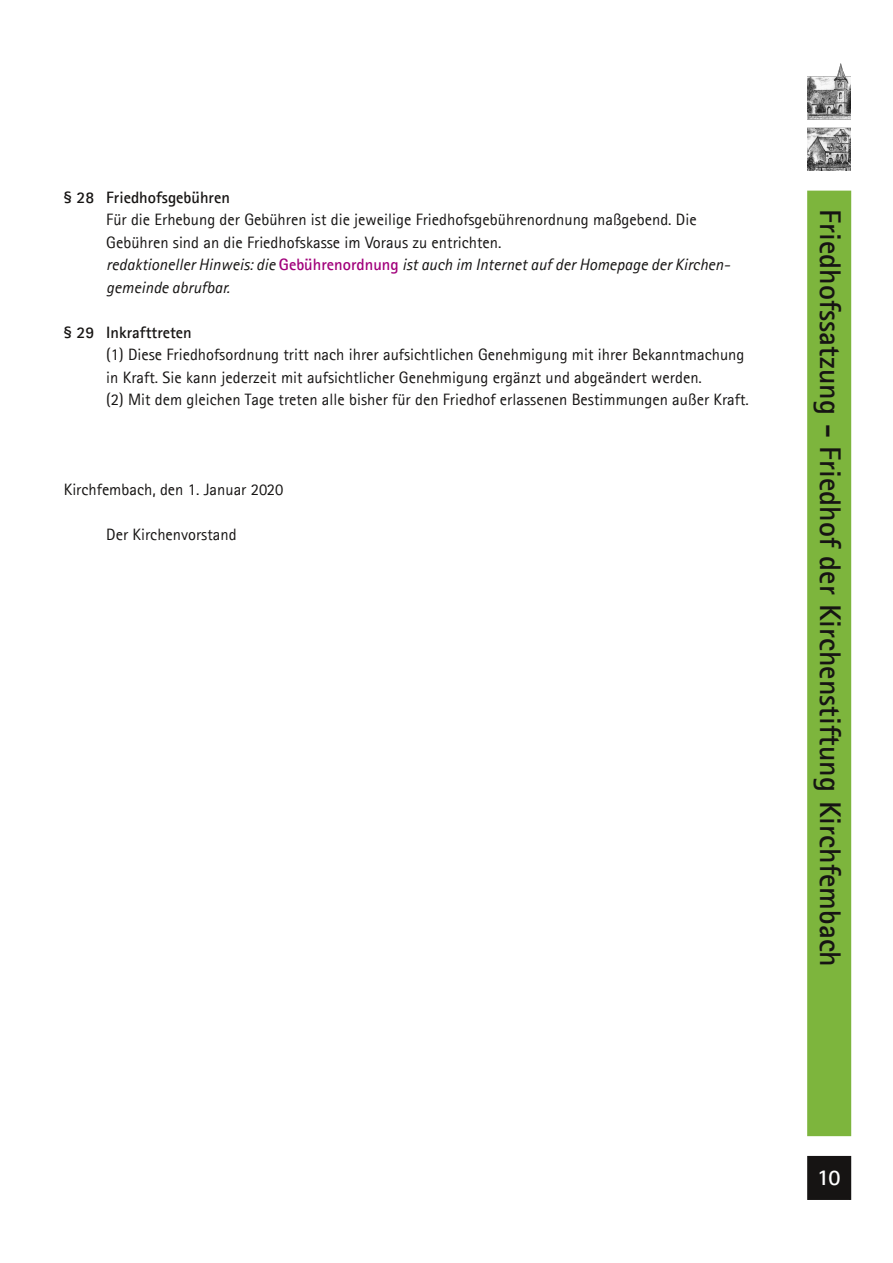
<style>
.page{position:relative;width:893px;height:1263px;background:#fff}
.page>*{position:absolute;margin:0;border:0;box-sizing:border-box;transform-origin:0 0}
.t1{font:700 30px "Agfa Rotis Sans Serif";color:#161413}
.t2{font:700 22.5px "Agfa Rotis Sans Serif";color:#fff}
.t3{font:16.5px/22.5px "Agfa Rotis Sans Serif";color:#161413}
.t4{font:700 16.5px "Agfa Rotis Sans Serif";color:#161413}
.s1{font-style:italic}
.s2{font-weight:700;color:#a1007b}
</style>
<div class="page">
<img style="left:808px;top:64px;width:42px;height:106px">
<div style="left:808px;top:191px;width:42px;height:944px;background:#7db53d"></div>
<div style="left:807px;top:191px;width:44px;height:945px;border:2px solid #7db53d"></div>
<div style="left:808px;top:1157px;width:42px;height:42px;background:#161413"></div>
<div style="left:807px;top:1156px;width:44px;height:44px;border:2px solid #161413"></div>
<p class="t4" style="left:64px;top:187px;width:168px">§ 28 Friedhofsgebühren</p>
<p class="t3" style="left:106px;top:208px;width:625px">Für die Erhebung der Gebühren ist die jeweilige Friedhofsgebührenordnung maßgebend. Die Gebühren sind an die Friedhofskasse im Voraus zu entrichten.<br><span class="s1">redaktioneller Hinweis: die</span> <span class="s2">Gebührenordnung</span> <span class="s1">ist auch im Internet auf der Homepage der Kirchen&shy;gemeinde abrufbar.</span></p>
<p class="t4" style="left:64px;top:322px;width:130px">§ 29 Inkrafttreten</p>
<p class="t3" style="left:106px;top:343px;width:644px">(1) Diese Friedhofsordnung tritt nach ihrer aufsichtlichen Genehmigung mit ihrer Bekanntmachung in Kraft. Sie kann jederzeit mit aufsichtlicher Genehmigung ergänzt und abgeändert werden.<br>(2) Mit dem gleichen Tage treten alle bisher für den Friedhof erlassenen Bestimmungen außer Kraft.</p>
<p class="t3" style="left:64px;top:478px;width:221px">Kirchfembach, den 1. Januar 2020</p>
<p class="t3" style="left:106px;top:523px;width:132px">Der Kirchenvorstand</p>
<h1 class="t1" style="left:849px;top:209px;width:759px;rotate:90deg">Friedhofssatzung - Friedhof der Kirchenstiftung Kirchfembach</h1>
<h2 class="t2" style="left:817px;top:1163px;width:25px">10</h2>
</div>
